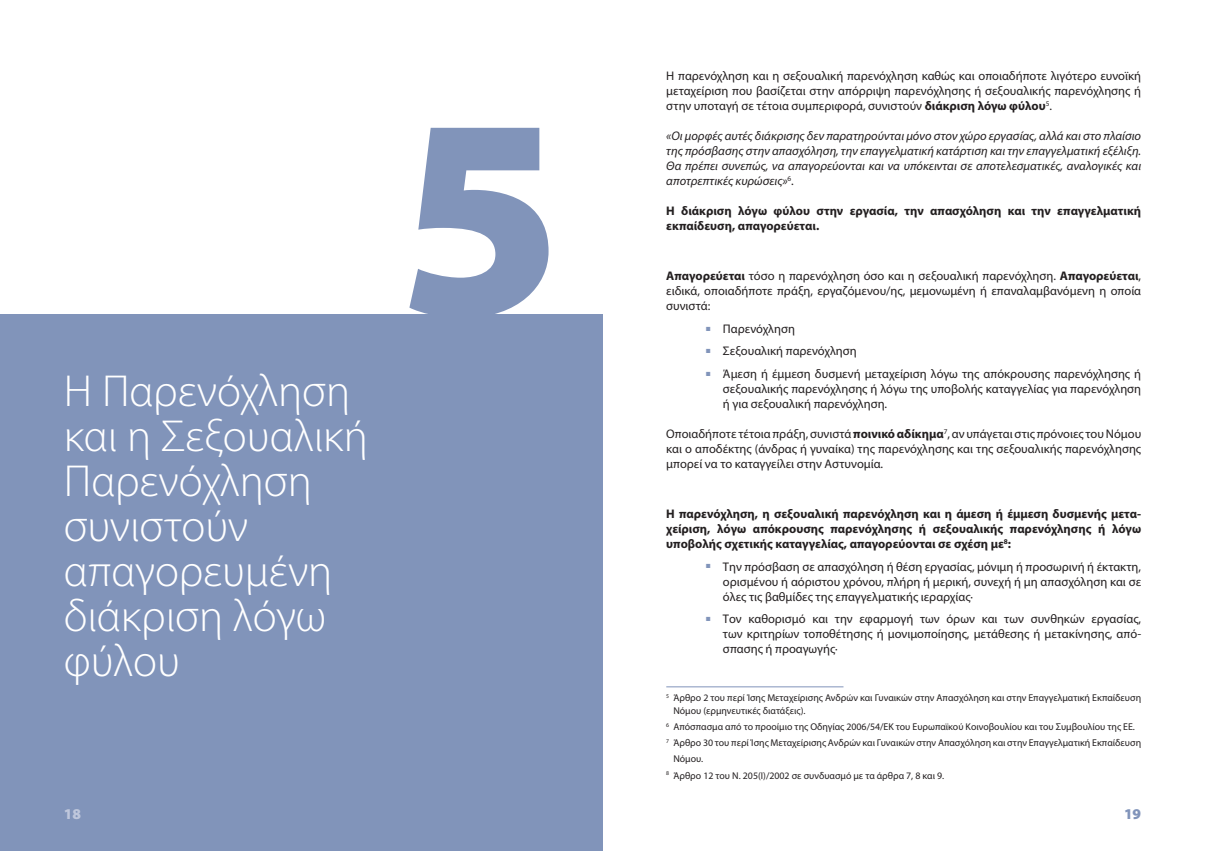
<style>
.page{position:relative;width:1205px;height:851px;background:#fff}
.page>*{position:absolute;margin:0;border:0;box-sizing:border-box;transform-origin:0 0}
.t1{font:900 287.5px "Myriad Pro";color:#8194ba}
.t2{font:300 45px/45px "Myriad Pro";color:#fff}
.t3{font:900 15px "Myriad Pro";color:#bfc7dc}
.t4{font:900 15px "Myriad Pro";color:#8194ba}
.t5{font:12.5px/15px "Myriad Pro";color:#231f20;text-align:justify}
.t6{font:700 12.5px/15px "Myriad Pro";color:#231f20}
.t7{font:italic 12.5px/15px "Myriad Pro";color:#231f20;text-align:justify}
.t8{font:9.88px/12.5px "Myriad Pro";color:#231f20}
.s1{font-weight:700}
.s2{font-style:normal}
.s3{color:#8194ba}
</style>
<div class="page">
<div style="left:0;top:314px;width:602px;height:536px;background:#8194ba"></div>
<hr style="left:666px;top:686px;width:177px;height:1px;background:#8194ba">
<h2 class="t2" style="left:64px;top:369px;width:306px">Η Παρενόχληση και η Σεξουαλική<br>Παρενόχληση συνιστούν απαγορευμένη διάκριση λόγω φύλου</h2>
<h1 class="t1" style="left:397px;top:54px;width:166px">5</h1>
<p class="t5" style="left:666px;top:68px;width:476px">Η παρενόχληση και η σεξουαλική παρενόχληση καθώς και οποιαδήποτε λιγότερο ευνοϊκή μεταχείριση που βασίζεται στην απόρριψη παρενόχλησης ή σεξουαλικής παρενόχλησης ή στην υποταγή σε τέτοια συμπεριφορά, συνιστούν <span class="s1">διάκριση λόγω φύλου</span><sup>5</sup>.</p>
<p class="t7" style="left:666px;top:128px;width:476px">«Οι μορφές αυτές διάκρισης δεν παρατηρούνται μόνο στον χώρο εργασίας, αλλά και στο πλαίσιο της πρόσβασης στην απασχόληση, την επαγγελματική κατάρτιση και την επαγγελματική εξέλιξη.<br>Θα πρέπει συνεπώς, να απαγορεύονται και να υπόκεινται σε αποτελεσματικές, αναλογικές και αποτρεπτικές κυρώσεις»<sup>6</sup><span class="s2">.</span></p>
<p class="t6" style="left:666px;top:203px;width:476px">Η διάκριση λόγω φύλου στην εργασία, την απασχόληση και την επαγγελματική εκπαίδευση, απαγορεύεται.</p>
<p class="t5" style="left:666px;top:268px;width:476px"><span class="s1">Απαγορεύεται</span> τόσο η παρενόχληση όσο και η σεξουαλική παρενόχληση. <span class="s1">Απαγορεύεται</span>, ειδικά, οποιαδήποτε πράξη, εργαζόμενου/ης, μεμονωμένη ή επαναλαμβανόμενη η οποία συνιστά:</p>
<p class="t5" style="left:705px;top:321px;width:91px"><span class="s3">▪</span> Παρενόχληση</p>
<p class="t5" style="left:705px;top:343px;width:153px"><span class="s3">▪</span> Σεξουαλική παρενόχληση</p>
<p class="t5" style="left:723px;top:366px;width:420px;text-indent:-18px"><span class="s3">▪</span> Άμεση ή έμμεση δυσμενή μεταχείριση λόγω της απόκρουσης παρενόχλησης ή σεξουαλικής παρενόχλησης ή λόγω της υποβολής καταγγελίας για παρενόχληση ή για σεξουαλική παρενόχληση.</p>
<p class="t5" style="left:666px;top:426px;width:476px">Οποιαδήποτε τέτοια πράξη, συνιστά <span class="s1">ποινικό αδίκημα</span><sup>7</sup>, αν υπάγεται στις πρόνοιες του Νόμου και ο αποδέκτης (άνδρας ή γυναίκα) της παρενόχλησης και της σεξουαλικής παρενόχλησης μπορεί να το καταγγείλει στην Αστυνομία.</p>
<p class="t6" style="left:666px;top:506px;width:476px;text-align:justify">Η παρενόχληση, η σεξουαλική παρενόχληση και η άμεση ή έμμεση δυσμενής μετα&shy;χείριση, λόγω απόκρουσης παρενόχλησης ή σεξουαλικής παρενόχλησης ή λόγω υποβολής σχετικής καταγγελίας, απαγορεύονται σε σχέση με<sup>8</sup>:</p>
<p class="t5" style="left:723px;top:558px;width:420px;text-indent:-18px"><span class="s3">▪</span> Την πρόσβαση σε απασχόληση ή θέση εργασίας, μόνιμη ή προσωρινή ή έκτακτη, ορισμένου ή αόριστου χρόνου, πλήρη ή μερική, συνεχή ή μη απασχόληση και σε όλες τις βαθμίδες της επαγγελματικής ιεραρχίας·</p>
<p class="t5" style="left:723px;top:611px;width:420px;text-indent:-18px"><span class="s3">▪</span> Τον καθορισμό και την εφαρμογή των όρων και των συνθηκών εργασίας, των κριτηρίων τοποθέτησης ή μονιμοποίησης, μετάθεσης ή μετακίνησης, από&shy;σπασης ή προαγωγής·</p>
<p class="t8" style="left:673px;top:691px;width:469px;text-indent:-7px"><sup>5</sup> Άρθρο 2 του περί Ίσης Μεταχείρισης Ανδρών και Γυναικών στην Απασχόληση και στην Επαγγελματική Εκπαίδευση<br>Νόμου (ερμηνευτικές διατάξεις).</p>
<p class="t8" style="left:666px;top:720px;width:470px"><sup>6</sup> Απόσπασμα από το προοίμιο της Οδηγίας 2006/54/ΕΚ του Ευρωπαϊκού Κοινοβουλίου και του Συμβουλίου της ΕΕ.</p>
<p class="t8" style="left:666px;top:736px;width:476px"><sup>7</sup> Άρθρο 30 του περί Ίσης Μεταχείρισης Ανδρών και Γυναικών στην Απασχόληση και στην Επαγγελματική Εκπαίδευση</p>
<p class="t8" style="left:673px;top:752px;width:31px">Νόμου.</p>
<p class="t8" style="left:666px;top:768px;width:279px"><sup>8</sup> Άρθρο 12 του Ν. 205(Ι)/2002 σε συνδυασμό με τα άρθρα 7, 8 και 9.</p>
<p class="t3" style="left:64px;top:805px;width:19px">18</p>
<p class="t4" style="left:1124px;top:805px;width:19px">19</p>
</div>
